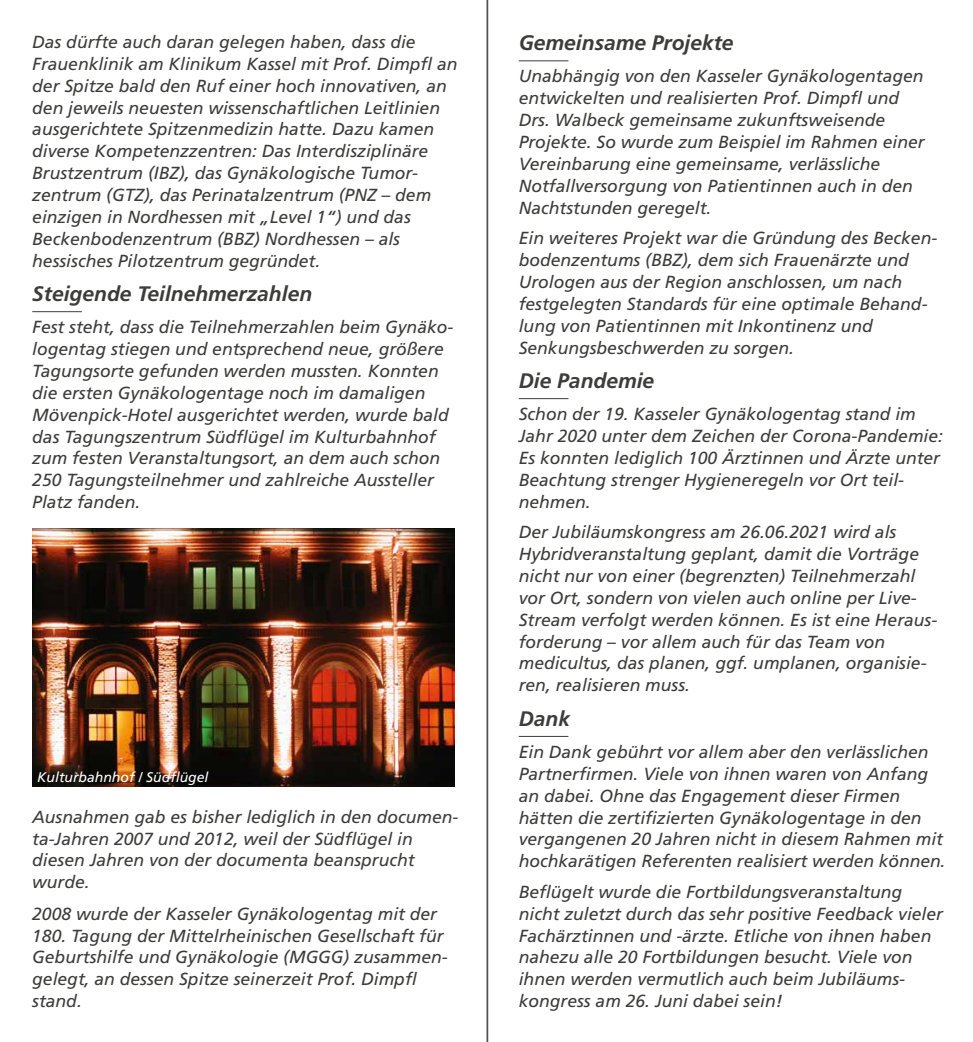
<style>
.page{position:relative;width:973px;height:1042px;background:#fff}
.page>*{position:absolute;margin:0;border:0;box-sizing:border-box;transform-origin:0 0}
.t1{font:italic 700 21px "Frutiger LT";color:#3c3c3b}
.t2{font:italic 17.5px/21.9px "Frutiger LT";color:#3c3c3b}
.t3{font:italic 14px "Frutiger LT";color:#fff}
</style>
<div class="page">
<hr style="left:32px;top:311px;width:50px;height:1px;background:#3c3c3b">
<img style="left:32px;top:528px;width:422px;height:258px">
<hr style="left:518px;top:60px;width:50px;height:1px;background:#3c3c3b">
<hr style="left:518px;top:398px;width:50px;height:1px;background:#3c3c3b">
<hr style="left:518px;top:736px;width:50px;height:1px;background:#3c3c3b">
<hr style="left:486px;top:0;width:2px;height:1042px;background:#525251">
<p class="t2" style="left:32px;top:31px;width:427px">Das dürfte auch daran gelegen haben, dass die Frauenklinik am Klinikum Kassel mit Prof. Dimpfl an der Spitze bald den Ruf einer hoch innovativen, an den jeweils neuesten wissenschaftlichen Leitlinien ausgerichtete Spitzenmedizin hatte. Dazu kamen diverse Kompetenzzentren: Das Interdisziplinäre Brustzentrum (IBZ), das Gynäkologische Tumor&shy;zentrum (GTZ), das Perinatalzentrum (PNZ – dem einzigen in Nordhessen mit „Level 1“) und das Beckenbodenzentrum (BBZ) Nordhessen – als hessisches Pilotzentrum gegründet.</p>
<p class="t1" style="left:32px;top:282px;width:281px">Steigende Teilnehmerzahlen</p>
<p class="t2" style="left:32px;top:316px;width:422px">Fest steht, dass die Teilnehmerzahlen beim Gynäko&shy;logentag stiegen und entsprechend neue, größere Tagungsorte gefunden werden mussten. Konnten die ersten Gynäkologentage noch im damaligen Mövenpick-Hotel ausgerichtet werden, wurde bald das Tagungszentrum Südflügel im Kulturbahnhof zum festen Veranstaltungsort, an dem auch schon 250 Tagungsteilnehmer und zahlreiche Aussteller Platz fanden.</p>
<p class="t3" style="left:37px;top:768px;width:173px">Kulturbahnhof / Südflügel</p>
<p class="t2" style="left:32px;top:806px;width:427px">Ausnahmen gab es bisher lediglich in den documen&shy;ta-Jahren 2007 und 2012, weil der Südflügel in diesen Jahren von der documenta beansprucht wurde.</p>
<p class="t2" style="left:32px;top:903px;width:417px">2008 wurde der Kasseler Gynäkologentag mit der 180. Tagung der Mittelrheinischen Gesellschaft für Geburtshilfe und Gynäkologie (MGGG) zusammen&shy;gelegt, an dessen Spitze seinerzeit Prof. Dimpfl stand.</p>
<p class="t1" style="left:518px;top:31px;width:216px">Gemeinsame Projekte</p>
<p class="t2" style="left:518px;top:65px;width:407px">Unabhängig von den Kasseler Gynäkologentagen entwickelten und realisierten Prof. Dimpfl und Drs. Walbeck gemeinsame zukunftsweisende Projekte. So wurde zum Beispiel im Rahmen einer Vereinbarung eine gemeinsame, verlässliche Notfallversorgung von Patientinnen auch in den Nachtstunden geregelt.</p>
<p class="t2" style="left:518px;top:227px;width:420px">Ein weiteres Projekt war die Gründung des Becken&shy;bodenzentums (BBZ), dem sich Frauenärzte und Urologen aus der Region anschlossen, um nach festgelegten Standards für eine optimale Behand&shy;lung von Patientinnen mit Inkontinenz und Senkungsbeschwerden zu sorgen.</p>
<p class="t1" style="left:518px;top:369px;width:137px">Die Pandemie</p>
<p class="t2" style="left:518px;top:403px;width:426px">Schon der 19. Kasseler Gynäkologentag stand im Jahr 2020 unter dem Zeichen der Corona-Pandemie:<br>Es konnten lediglich 100 Ärztinnen und Ärzte unter Beachtung strenger Hygieneregeln vor Ort teil&shy;nehmen.</p>
<p class="t2" style="left:518px;top:521px;width:420px">Der Jubiläumskongress am 26.06.2021 wird als Hybridveranstaltung geplant, damit die Vorträge nicht nur von einer (begrenzten) Teilnehmerzahl vor Ort, sondern von vielen auch online per Live-Stream verfolgt werden können. Es ist eine Heraus&shy;forderung – vor allem auch für das Team von medicultus, das planen, ggf. umplanen, organisie&shy;ren, realisieren muss.</p>
<p class="t1" style="left:518px;top:706px;width:53px">Dank</p>
<p class="t2" style="left:518px;top:741px;width:428px">Ein Dank gebührt vor allem aber den verlässlichen Partnerfirmen. Viele von ihnen waren von Anfang an dabei. Ohne das Engagement dieser Firmen hätten die zertifizierten Gynäkologentage in den vergangenen 20 Jahren nicht in diesem Rahmen mit hochkarätigen Referenten realisiert werden können.</p>
<p class="t2" style="left:518px;top:881px;width:425px">Beflügelt wurde die Fortbildungsveranstaltung nicht zuletzt durch das sehr positive Feedback vieler Fachärztinnen und -ärzte. Etliche von ihnen haben nahezu alle 20 Fortbildungen besucht. Viele von ihnen werden vermutlich auch beim Jubiläums&shy;kongress am 26. Juni dabei sein!</p>
</div>
